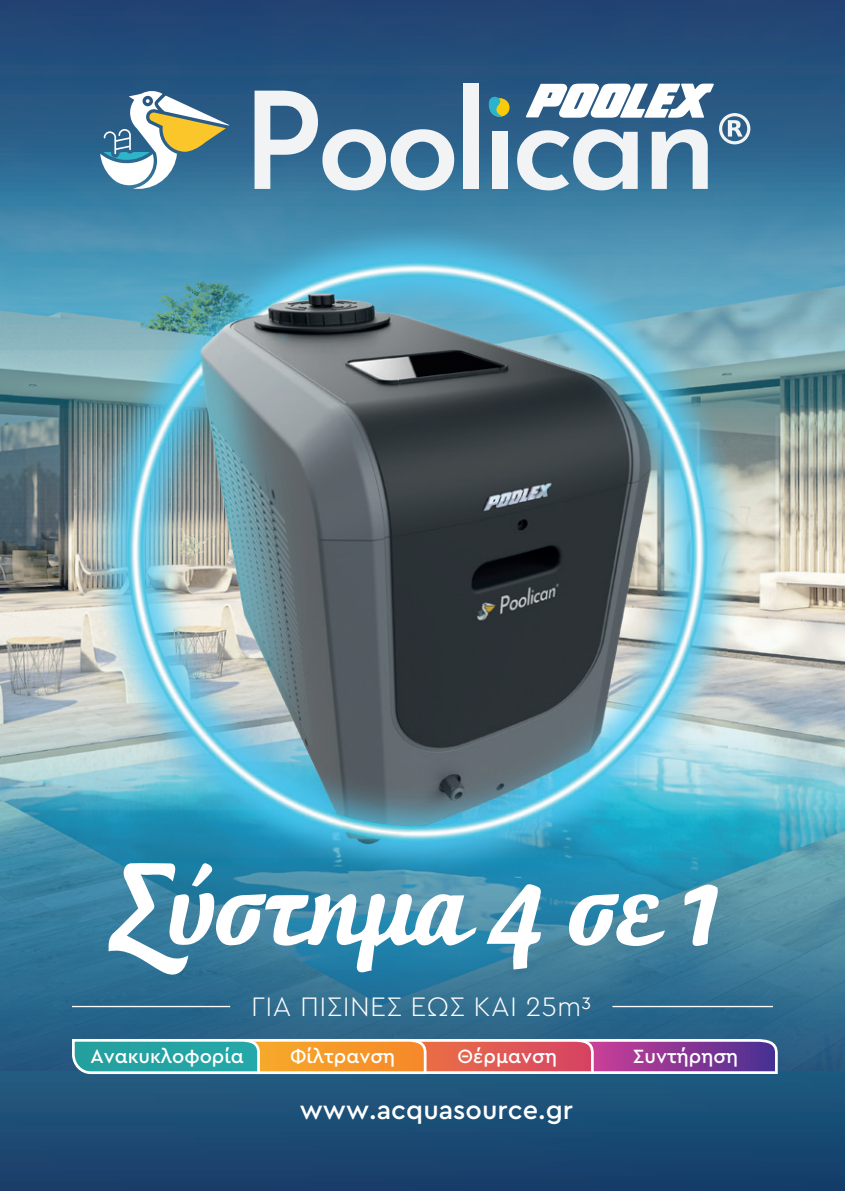
<style>
.page{position:relative;width:845px;height:1191px;background:#fff}
.page>*{position:absolute;margin:0;border:0;box-sizing:border-box;transform-origin:0 0}
.t1{font:300 28px "Cera Pro";letter-spacing:.015em;color:#fff}
.t2{font:500 27px "Cera Pro";color:#fff}
.t3{font:500 20.2px "Cera Pro";color:#fff}
</style>
<div class="page">
<svg style="left:0;top:1070px;width:845px;height:121px;background:#1b4b73"></svg>
<img style="left:0;top:0;width:845px;height:1070px">
<img style="left:0;top:350px;width:845px;height:460px">
<img style="left:65px;top:180px;width:720px;height:791px">
<hr style="left:72px;top:1006px;width:158px;height:1px;background:#fff">
<hr style="left:612px;top:1006px;width:161px;height:1px;background:#fff">
<svg style="left:71px;top:1037px;width:708px;height:38px;background:#a18688"></svg>
<svg style="left:488px;top:91px;width:21px;height:29px"></svg>
<svg style="left:254px;top:91px;width:200px;height:99px"></svg>
<div style="left:463px;top:84px;width:16px;height:105px;background:#f2f3f4"></div>
<div style="left:493px;top:132px;width:15px;height:57px;background:#f2f3f4"></div>
<svg style="left:517px;top:84px;width:233px;height:106px"></svg>
<svg style="left:100px;top:91px;width:129px;height:98px"></svg>
<svg style="left:486px;top:884px;width:56px;height:85px"></svg>
<svg style="left:568px;top:893px;width:97px;height:58px"></svg>
<svg style="left:684px;top:884px;width:34px;height:62px"></svg>
<svg style="left:108px;top:861px;width:369px;height:116px"></svg>
<h1 class="t1" style="left:251px;top:987px;width:342px">ΓΙΑ ΠΙΣΙΝΕΣ ΕΩΣ ΚΑΙ 25m3</h1>
<p class="t3" style="left:90px;top:1042px;width:155px">Ανακυκλοφορία</p>
<p class="t3" style="left:290px;top:1042px;width:107px">Φίλτρανση</p>
<p class="t3" style="left:457px;top:1042px;width:101px">Θέρμανση</p>
<p class="t3" style="left:633px;top:1042px;width:107px">Συντήρηση</p>
<h2 class="t2" style="left:300px;top:1092px;width:275px">www.acquasource.gr</h2>
</div>
